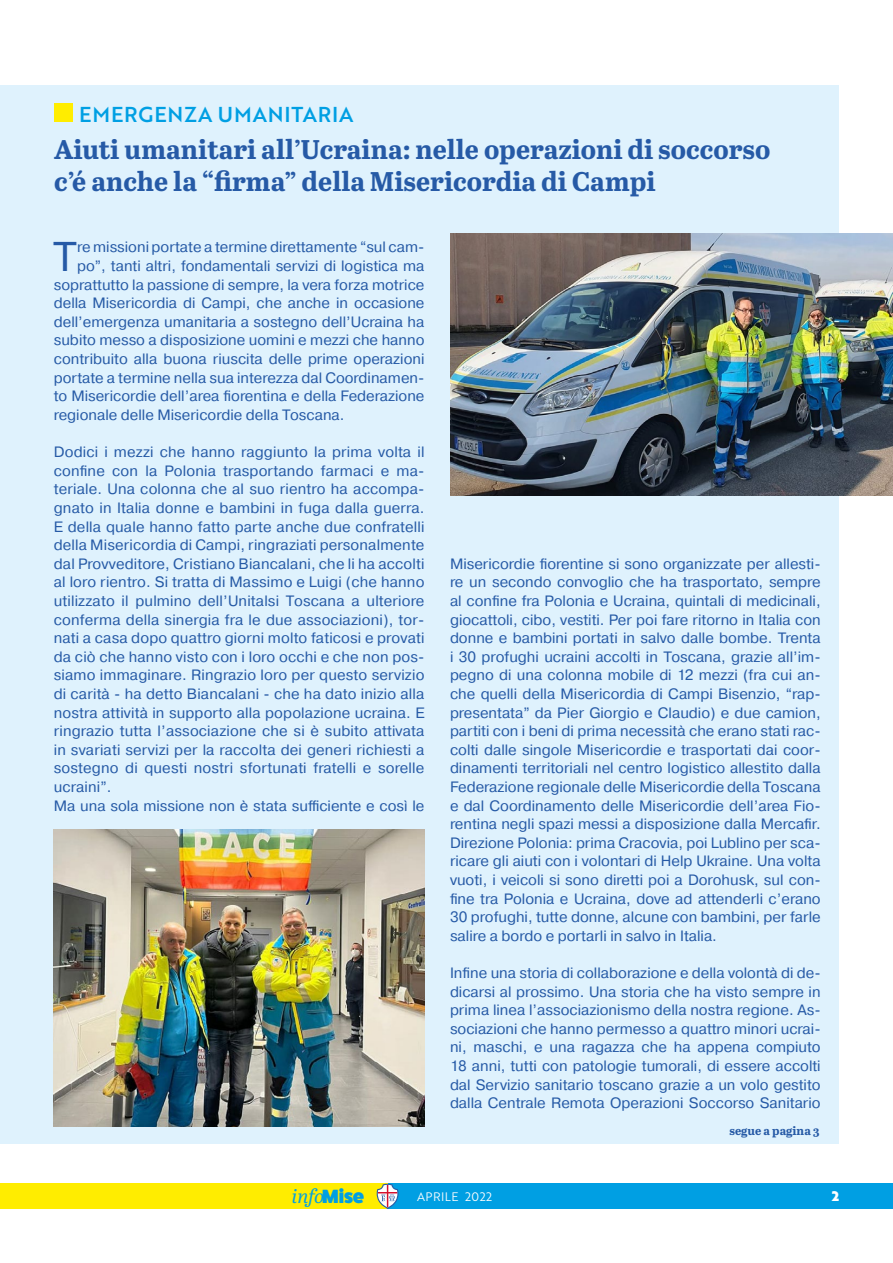
<style>
.page{position:relative;width:893px;height:1263px;background:#fff}
.page>*{position:absolute;margin:0;border:0;box-sizing:border-box;transform-origin:0 0}
.t1{font:41.55px "Pragmatica";color:#265aa6}
.t2{font:700 27px/32.4px "Abril Text";color:#265aa6}
.t3{font:21px "Brother 1816 Medium";letter-spacing:.04em;color:#009fe3}
.t4{font:italic 19.2px "Abril Text";color:#009fe3}
.t5{font:15px/18.6px "Pragmatica";letter-spacing:.01em;color:#265aa6;text-align:justify}
.t6{font:13.5px "Brother 1816 Black";color:#fff}
.t7{font:700 12px "Abril Text";color:#265aa6}
.t8{font:12px "Brother 1816 Book";letter-spacing:.04em;color:#fff}
.s1{font-family:"Fat Frank";font-weight:800;font-style:normal}
</style>
<div class="page">
<div style="left:374px;top:1184px;width:519px;height:25px;background:#009fe3"></div>
<div style="left:0;top:1184px;width:388px;height:25px;background:#ffed00"></div>
<svg style="left:377px;top:1184px;width:21px;height:25px"></svg>
<div style="left:0;top:85px;width:839px;height:1059px;background:#dff2fd"></div>
<div style="left:54px;top:104px;width:18px;height:18px;background:#ffed00"></div>
<img style="left:450px;top:234px;width:443px;height:261px">
<img style="left:54px;top:829px;width:370px;height:298px">
<h3 class="t3" style="left:79px;top:98px;width:276px">EMERGENZA UMANITARIA</h3>
<h2 class="t2" style="left:54px;top:131px;width:718px">Aiuti umanitari all’Ucraina: nelle operazioni di soccorso c’é anche la “firma” della Misericordia di Campi</h2>
<h1 class="t1" style="left:53px;top:231px;width:25px">T</h1>
<p class="t5" style="left:77px;top:238px;width:349px">re missioni portate a termine direttamente “sul cam-</p>
<p class="t5" style="left:77px;top:257px;width:349px">po”, tanti altri, fondamentali servizi di logistica ma</p>
<p class="t5" style="left:54px;top:276px;width:372px">soprattutto la passione di sempre, la vera forza motrice</p>
<p class="t5" style="left:54px;top:294px;width:372px">della Misericordia di Campi, che anche in occasione</p>
<p class="t5" style="left:54px;top:313px;width:372px">dell’emergenza umanitaria a sostegno dell’Ucraina ha</p>
<p class="t5" style="left:54px;top:331px;width:372px">subito messo a disposizione uomini e mezzi che hanno</p>
<p class="t5" style="left:54px;top:350px;width:372px">contribuito alla buona riuscita delle prime operazioni</p>
<p class="t5" style="left:54px;top:369px;width:372px">portate a termine nella sua interezza dal Coordinamen-</p>
<p class="t5" style="left:54px;top:387px;width:372px">to Misericordie dell’area fiorentina e della Federazione</p>
<p class="t5" style="left:54px;top:406px;width:292px">regionale delle Misericordie della Toscana.</p>
<p class="t5" style="left:54px;top:443px;width:372px;text-align:left">Dodici i mezzi che hanno raggiunto la prima volta il confine con la Polonia trasportando farmaci e ma&shy;teriale. Una colonna che al suo rientro ha accompa&shy;gnato in Italia donne e bambini in fuga dalla guerra.<br>E della quale hanno fatto parte anche due confratelli della Misericordia di Campi, ringraziati personalmente dal Provveditore, Cristiano Biancalani, che li ha accolti al loro rientro. Si tratta di Massimo e Luigi (che hanno utilizzato il pulmino dell’Unitalsi Toscana a ulteriore conferma della sinergia fra le due associazioni), tor&shy;nati a casa dopo quattro giorni molto faticosi e provati da ciò che hanno visto con i loro occhi e che non pos&shy;siamo immaginare. Ringrazio loro per questo servizio di carità - ha detto Biancalani - che ha dato inizio alla nostra attività in supporto alla popolazione ucraina. E ringrazio tutta l’associazione che si è subito attivata in svariati servizi per la raccolta dei generi richiesti a sostegno di questi nostri sfortunati fratelli e sorelle ucraini”.<br>Ma una sola missione non è stata sufficiente e così le</p>
<p class="t5" style="left:450px;top:555px;width:372px">Misericordie fiorentine si sono organizzate per allesti&shy;re un secondo convoglio che ha trasportato, sempre al confine fra Polonia e Ucraina, quintali di medicinali, giocattoli, cibo, vestiti. Per poi fare ritorno in Italia con donne e bambini portati in salvo dalle bombe. Trenta i 30 profughi ucraini accolti in Toscana, grazie all’im&shy;pegno di una colonna mobile di 12 mezzi (fra cui an&shy;che quelli della Misericordia di Campi Bisenzio, “rap&shy;presentata” da Pier Giorgio e Claudio) e due camion, partiti con i beni di prima necessità che erano stati rac&shy;colti dalle singole Misericordie e trasportati dai coor&shy;dinamenti territoriali nel centro logistico allestito dalla Federazione regionale delle Misericordie della Toscana e dal Coordinamento delle Misericordie dell’area Fio&shy;rentina negli spazi messi a disposizione dalla Mercafir.<br>Direzione Polonia: prima Cracovia, poi Lublino per sca&shy;ricare gli aiuti con i volontari di Help Ukraine. Una volta vuoti, i veicoli si sono diretti poi a Dorohusk, sul con&shy;fine tra Polonia e Ucraina, dove ad attenderli c’erano 30 profughi, tutte donne, alcune con bambini, per farle salire a bordo e portarli in salvo in Italia.</p>
<p class="t5" style="left:450px;top:964px;width:372px">Infine una storia di collaborazione e della volontà di de&shy;dicarsi al prossimo. Una storia che ha visto sempre in prima linea l’associazionismo della nostra regione. As&shy;sociazioni che hanno permesso a quattro minori ucrai&shy;ni, maschi, e una ragazza che ha appena compiuto 18 anni, tutti con patologie tumorali, di essere accolti dal Servizio sanitario toscano grazie a un volo gestito dalla Centrale Remota Operazioni Soccorso Sanitario</p>
<p class="t7" style="left:729px;top:1122px;width:91px">segue a pagina 3</p>
<p class="t4" style="left:292px;top:1182px;width:74px">info<span class="s1">Mise</span></p>
<p class="t8" style="left:417px;top:1187px;width:77px">APRILE 2022</p>
<p class="t6" style="left:832px;top:1186px;width:9px">2</p>
</div>
